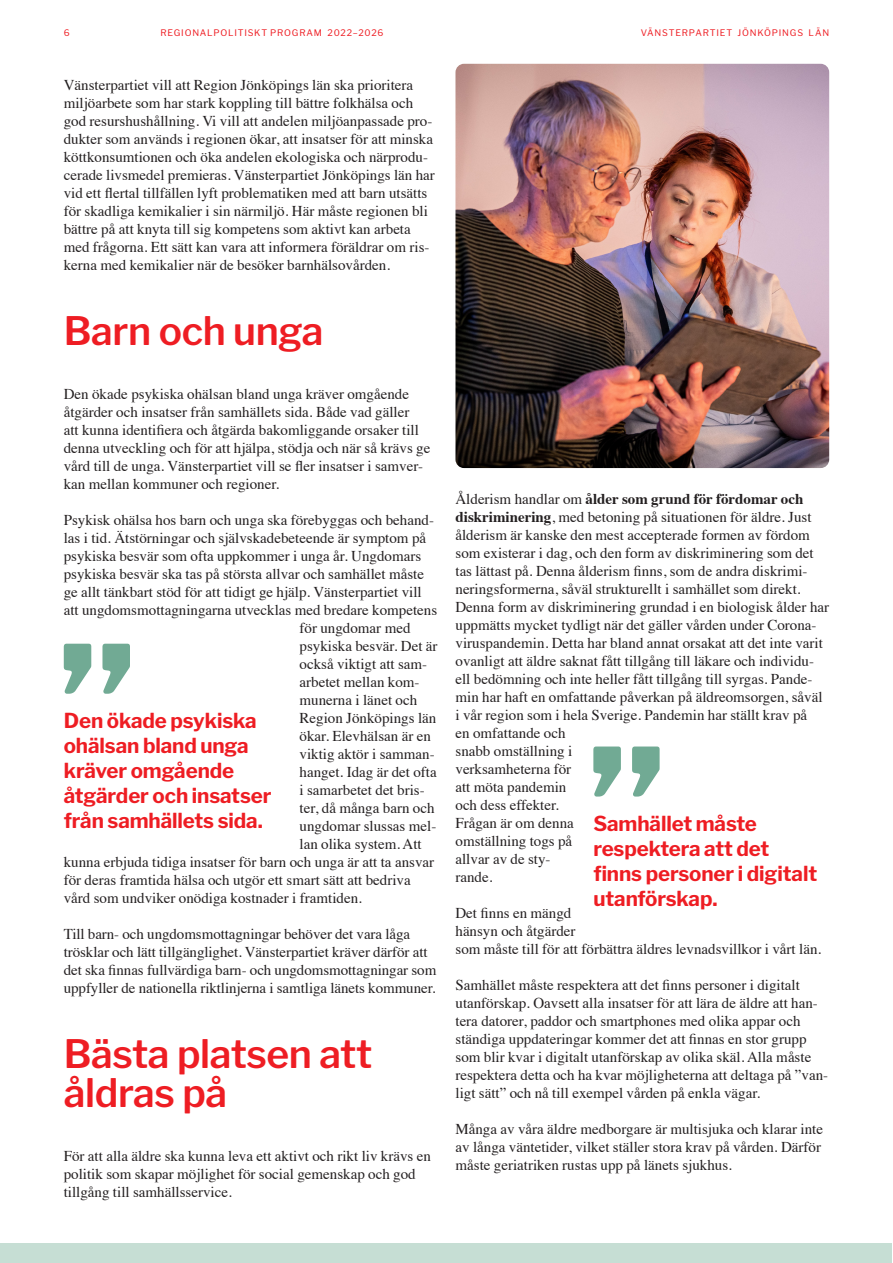
<style>
.page{position:relative;width:893px;height:1263px;background:#fff}
.page>*{position:absolute;margin:0;border:0;box-sizing:border-box;transform-origin:0 0}
.Rubrik_stor_Libre_Fr{font:600 39px/39px "Libre Franklin";letter-spacing:-.01em;color:#ee1d23}
.Citat_Libre_Franklin{font:700 20.55px/24.9px "Libre Franklin";letter-spacing:-.005em;color:#ee1d23}
.Bröd_Artikel_Times_1{font:15px/18px "Times";color:#231f20}
.t1{font:9px "Libre Franklin";letter-spacing:.085em;color:#ee1d23}
.s1{font-weight:700}
</style>
<div class="page">
<div style="left:0;top:1243px;width:892px;height:20px;background:#c6ded4"></div>
<svg style="left:64px;top:644px;width:66px;height:50px"></svg>
<svg style="left:593px;top:746px;width:67px;height:50px"></svg>
<img style="left:455px;top:64px;width:374px;height:404px">
<p class="t1" style="left:64px;top:26px;width:7px">6</p>
<p class="t1" style="left:161px;top:26px;width:225px">REGIONALPOLITISKT PROGRAM 2022–2026</p>
<p class="t1" style="left:641px;top:26px;width:190px">VÄNSTERPARTIET JÖNKÖPINGS LÄN</p>
<p class="Bröd_Artikel_Times_1" style="left:64px;top:75px;width:373px">Vänsterpartiet vill att Region Jönköpings län ska prioritera miljöarbete som har stark koppling till bättre folkhälsa och god resurshushållning. Vi vill att andelen miljöanpassade pro&shy;dukter som används i regionen ökar, att insatser för att minska köttkonsumtionen och öka andelen ekologiska och närprodu&shy;cerade livsmedel premieras. Vänsterpartiet Jönköpings län har vid ett flertal tillfällen lyft problematiken med att barn utsätts för skadliga kemikalier i sin närmiljö. Här måste regionen bli bättre på att knyta till sig kompetens som aktivt kan arbeta med frågorna. Ett sätt kan vara att informera föräldrar om ris&shy;kerna med kemikalier när de besöker barnhälsovården.</p>
<p class="Rubrik_stor_Libre_Fr" style="left:64px;top:308px;width:261px">Barn och unga</p>
<p class="Bröd_Artikel_Times_1" style="left:64px;top:384px;width:368px">Den ökade psykiska ohälsan bland unga kräver omgående åtgärder och insatser från samhällets sida. Både vad gäller<br>att kunna identifiera och åtgärda bakomliggande orsaker till denna utveckling och för att hjälpa, stödja och när så krävs ge vård till de unga. Vänsterpartiet vill se fler insatser i samver&shy;kan mellan kommuner och regioner.</p>
<p class="Bröd_Artikel_Times_1" style="left:64px;top:510px;width:372px">Psykisk ohälsa hos barn och unga ska förebyggas och behand-</p>
<p class="Bröd_Artikel_Times_1" style="left:64px;top:528px;width:364px">las i tid. Ätstörningar och självskadebeteende är symptom på</p>
<p class="Bröd_Artikel_Times_1" style="left:64px;top:546px;width:359px">psykiska besvär som ofta uppkommer i unga år. Ungdomars</p>
<p class="Bröd_Artikel_Times_1" style="left:64px;top:564px;width:362px">psykiska besvär ska tas på största allvar och samhället måste</p>
<p class="Bröd_Artikel_Times_1" style="left:64px;top:582px;width:359px">ge allt tänkbart stöd för att tidigt ge hjälp. Vänsterpartiet vill</p>
<p class="Bröd_Artikel_Times_1" style="left:64px;top:600px;width:375px">att ungdomsmottagningarna utvecklas med bredare kompetens</p>
<p class="Bröd_Artikel_Times_1" style="left:300px;top:618px;width:112px">för ungdomar med</p>
<p class="Bröd_Artikel_Times_1" style="left:300px;top:636px;width:139px">psykiska besvär. Det är</p>
<p class="Bröd_Artikel_Times_1" style="left:300px;top:654px;width:129px">också viktigt att sam-</p>
<p class="Bröd_Artikel_Times_1" style="left:300px;top:672px;width:122px">arbetet mellan kom-</p>
<p class="Bröd_Artikel_Times_1" style="left:300px;top:690px;width:119px">munerna i länet och</p>
<p class="Bröd_Artikel_Times_1" style="left:300px;top:708px;width:138px">Region Jönköpings län</p>
<p class="Bröd_Artikel_Times_1" style="left:300px;top:726px;width:133px">ökar. Elevhälsan är en</p>
<p class="Bröd_Artikel_Times_1" style="left:300px;top:744px;width:137px">viktig aktör i samman-</p>
<p class="Bröd_Artikel_Times_1" style="left:300px;top:762px;width:139px">hanget. Idag är det ofta</p>
<p class="Bröd_Artikel_Times_1" style="left:300px;top:780px;width:127px">i samarbetet det bris-</p>
<p class="Bröd_Artikel_Times_1" style="left:300px;top:798px;width:136px">ter, då många barn och</p>
<p class="Bröd_Artikel_Times_1" style="left:300px;top:816px;width:138px">ungdomar slussas mel-</p>
<p class="Bröd_Artikel_Times_1" style="left:300px;top:834px;width:124px">lan olika system. Att</p>
<p class="Bröd_Artikel_Times_1" style="left:64px;top:852px;width:372px">kunna erbjuda tidiga insatser för barn och unga är att ta ansvar</p>
<p class="Bröd_Artikel_Times_1" style="left:64px;top:870px;width:348px">för deras framtida hälsa och utgör ett smart sätt att bedriva</p>
<p class="Bröd_Artikel_Times_1" style="left:64px;top:888px;width:300px">vård som undviker onödiga kostnader i framtiden.</p>
<p class="Bröd_Artikel_Times_1" style="left:64px;top:924px;width:374px">Till barn- och ungdomsmottagningar behöver det vara låga trösklar och lätt tillgänglighet. Vänsterpartiet kräver därför att det ska finnas fullvärdiga barn- och ungdomsmottagningar som uppfyller de nationella riktlinjerna i samtliga länets kommuner.</p>
<p class="Citat_Libre_Franklin" style="left:64px;top:706px;width:209px">Den ökade psykiska ohälsan bland unga kräver omgående åtgärder och insatser från samhällets sida.</p>
<p class="Rubrik_stor_Libre_Fr" style="left:64px;top:1031px;width:310px">Bästa platsen att åldras på</p>
<p class="Bröd_Artikel_Times_1" style="left:64px;top:1146px;width:369px">För att alla äldre ska kunna leva ett aktivt och rikt liv krävs en politik som skapar möjlighet för social gemenskap och god tillgång till samhällsservice.</p>
<p class="Bröd_Artikel_Times_1" style="left:455px;top:489px;width:375px">Ålderism handlar om <span class="s1">ålder som grund för fördomar och diskriminering</span>, med betoning på situationen för äldre. Just ålderism är kanske den mest accepterade formen av fördom som existerar i dag, och den form av diskriminering som det tas lättast på. Denna ålderism finns, som de andra diskrimi&shy;neringsformerna, såväl strukturellt i samhället som direkt.<br>Denna form av diskriminering grundad i en biologisk ålder har uppmätts mycket tydligt när det gäller vården under Corona&shy;viruspandemin. Detta har bland annat orsakat att det inte varit ovanligt att äldre saknat fått tillgång till läkare och individu&shy;ell bedömning och inte heller fått tillgång till syrgas. Pande&shy;min har haft en omfattande påverkan på äldreomsorgen, såväl i vår region som i hela Sverige. Pandemin har ställt krav på<br>en omfattande och<br>snabb omställning i<br>verksamheterna för<br>att möta pandemin<br>och dess effekter.<br>Frågan är om denna<br>omställning togs på<br>allvar av de sty-<br>rande.</p>
<p class="Bröd_Artikel_Times_1" style="left:455px;top:903px;width:367px">Det finns en mängd<br>hänsyn och åtgärder<br>som måste till för att förbättra äldres levnadsvillkor i vårt län.</p>
<p class="Bröd_Artikel_Times_1" style="left:455px;top:975px;width:374px">Samhället måste respektera att det finns personer i digitalt utanförskap. Oavsett alla insatser för att lära de äldre att han&shy;tera datorer, paddor och smartphones med olika appar och ständiga uppdateringar kommer det att finnas en stor grupp som blir kvar i digitalt utanförskap av olika skäl. Alla måste respektera detta och ha kvar möjligheterna att deltaga på ”van&shy;ligt sätt” och nå till exempel vården på enkla vägar.</p>
<p class="Bröd_Artikel_Times_1" style="left:455px;top:1119px;width:369px">Många av våra äldre medborgare är multisjuka och klarar inte av långa väntetider, vilket ställer stora krav på vården. Därför måste geriatriken rustas upp på länets sjukhus.</p>
<p class="Citat_Libre_Franklin" style="left:593px;top:809px;width:225px">Samhället måste respektera att det finns personer i digitalt utanförskap.</p>
</div>
